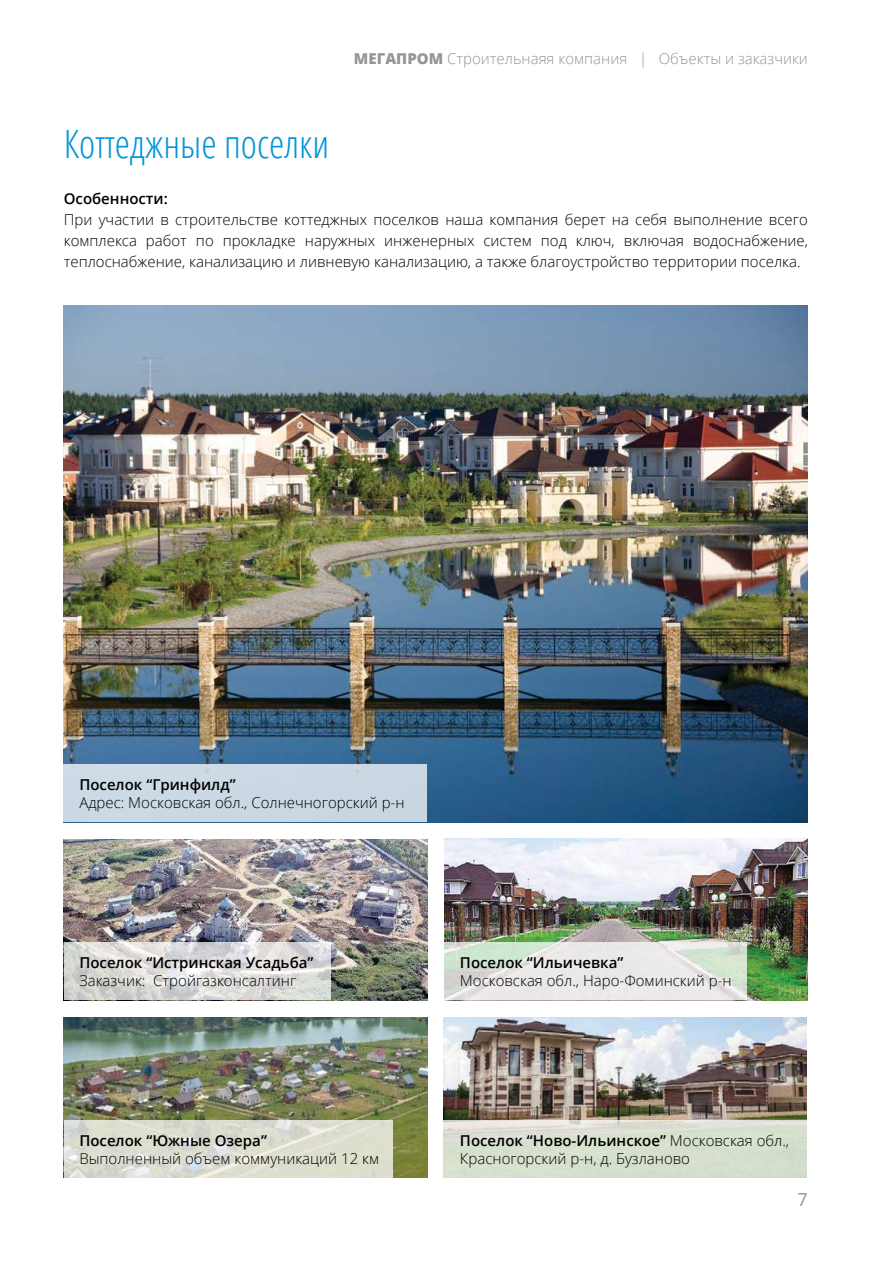
<style>
.page{position:relative;width:893px;height:1263px;background:#fff}
.page>*{position:absolute;margin:0;border:0;box-sizing:border-box;transform-origin:0 0}
.t1{font:300 condensed 39px "Open Sans";color:#0095da}
.t2{font:18px "Open Sans";color:#939598}
.t3{font:300 15px/21px "Open Sans";color:#000;text-align:justify}
.t4{font:600 15px "Open Sans";color:#000}
.t5{font:300 15px "Open Sans";color:#939598}
.s1{font-weight:800}
.s2{font-weight:600}
</style>
<div class="page">
<img style="left:64px;top:1017px;width:363px;height:161px">
<img style="left:443px;top:1017px;width:364px;height:103px">
<img style="left:444px;top:838px;width:364px;height:162px">
<img style="left:63px;top:305px;width:745px;height:517px">
<img style="left:63px;top:839px;width:364px;height:161px">
<div style="left:64px;top:765px;width:363px;height:57px;background:#cbd8e4"></div>
<svg style="left:64px;top:943px;width:266px;height:57px;background:#dbdbd9"></svg>
<svg style="left:444px;top:943px;width:303px;height:57px;background:#e3e6e1"></svg>
<svg style="left:64px;top:1120px;width:329px;height:58px;background:#dcddd1"></svg>
<svg style="left:443px;top:1120px;width:364px;height:58px;background:#d8e0cf"></svg>
<p class="t5" style="left:354px;top:48px;width:455px"><span class="s1">МЕГАПРОМ</span> Строительнаяя компания | Объекты и заказчики</p>
<h1 class="t1" style="left:64px;top:117px;width:267px">Коттеджные поселки</h1>
<p class="t4" style="left:64px;top:188px;width:106px">Особенности:</p>
<p class="t3" style="left:64px;top:209px;width:746px">При участии в строительстве коттеджных поселков наша компания берет на себя выполнение всего комплекса работ по прокладке наружных инженерных систем под ключ, включая водоснабжение, теплоснабжение, канализацию и ливневую канализацию, а также благоустройство территории поселка.</p>
<p class="t4" style="left:79px;top:774px;width:158px">Поселок “Гринфилд”</p>
<p class="t3" style="left:79px;top:792px;width:327px">Адрес: Московская обл., Солнечногорский р-н</p>
<p class="t4" style="left:79px;top:952px;width:236px">Поселок “Истринская Усадьба”</p>
<p class="t3" style="left:79px;top:970px;width:218px">Заказчик: Стройгазконсалтинг</p>
<p class="t4" style="left:79px;top:1130px;width:189px">Поселок “Южные Озера”</p>
<p class="t3" style="left:79px;top:1147px;width:301px">Выполненный объем коммуникаций 12 км</p>
<p class="t4" style="left:460px;top:952px;width:165px">Поселок “Ильичевка”</p>
<p class="t3" style="left:460px;top:970px;width:273px">Московская обл., Наро-Фоминский р-н</p>
<p class="t3" style="left:460px;top:1131px;width:331px;line-height:18px"><span class="s2">Поселок “Ново-Ильинское”</span> Московская обл.,<br>Красногорский р-н, д. Бузланово</p>
<p class="t2" style="left:798px;top:1187px;width:12px">7</p>
</div>
